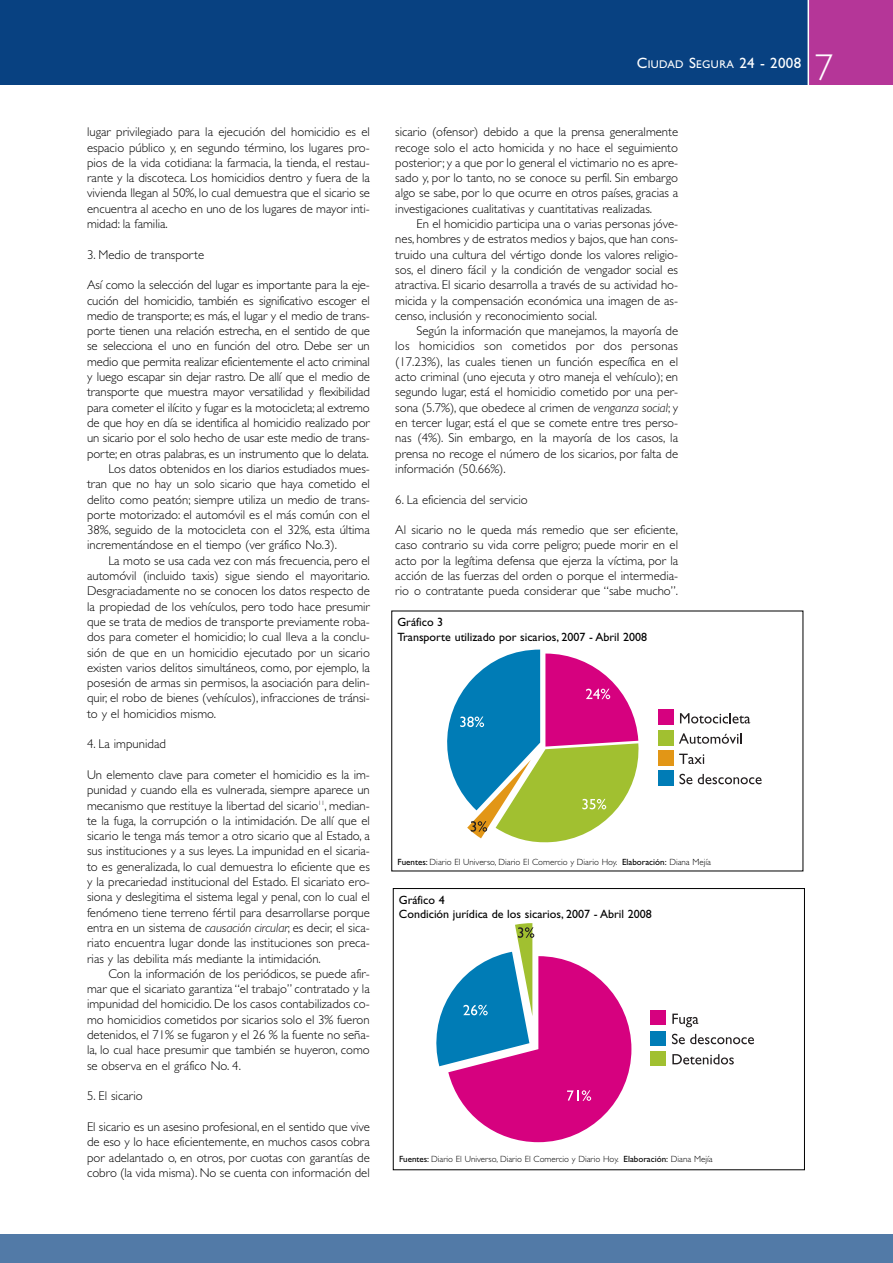
<style>
.page{position:relative;width:893px;height:1263px;background:#fff}
.page>*{position:absolute;margin:0;border:0;box-sizing:border-box;transform-origin:0 0}
.t1{font:300 37.5px "Gill Sans";color:#fff}
.t2{font:300 12.75px/15.3px "Gill Sans";color:#000;text-align:justify}
.t3{font:12px/14.4px "Gill Sans";color:#000}
.t4{font:11.25px "Gill Sans";letter-spacing:.035em;color:#fff}
.t5{font:300 9px "Gill Sans";color:#000}
.s1{font-style:italic}
.s2{font-size:15px}
.s3{font-weight:400}
</style>
<div class="page">
<div style="left:0;top:0;width:893px;height:85px;background:#084181"></div>
<div style="left:808px;top:0;width:85px;height:85px;background:#b53698"></div>
<div style="left:0;top:1235px;width:893px;height:28px;background:#527aa7"></div>
<hr style="left:807px;top:0;width:2px;height:86px;background:#fff">
<div style="left:651px;top:1010px;width:15px;height:15px;background:#d6017f"></div>
<svg style="left:672px;top:1013px;width:26px;height:14px"></svg>
<div style="left:651px;top:1030px;width:15px;height:15px;background:#007cb6"></div>
<svg style="left:672px;top:1034px;width:82px;height:10px"></svg>
<div style="left:651px;top:1051px;width:15px;height:15px;background:#a1c030"></div>
<svg style="left:672px;top:1054px;width:62px;height:10px"></svg>
<svg style="left:436px;top:923px;width:195px;height:219px"></svg>
<div style="left:393px;top:888px;width:412px;height:282px;border:1px solid #000"></div>
<div style="left:658px;top:710px;width:15px;height:15px;background:#d6017f"></div>
<svg style="left:680px;top:713px;width:70px;height:10px"></svg>
<div style="left:658px;top:730px;width:15px;height:15px;background:#a1c030"></div>
<svg style="left:679px;top:733px;width:63px;height:11px"></svg>
<div style="left:658px;top:750px;width:15px;height:15px;background:#e29616"></div>
<svg style="left:679px;top:754px;width:25px;height:10px"></svg>
<div style="left:658px;top:771px;width:15px;height:15px;background:#007cb6"></div>
<svg style="left:679px;top:774px;width:13px;height:10px"></svg>
<svg style="left:698px;top:774px;width:64px;height:10px"></svg>
<svg style="left:447px;top:649px;width:192px;height:194px"></svg>
<p class="t2" style="left:87px;top:126px;width:284px">lugar privilegiado para la ejecución del homicidio es el espacio público y, en segundo término, los lugares pro&shy;pios de la vida cotidiana: la farmacia, la tienda, el restau&shy;rante y la discoteca. Los homicidios dentro y fuera de la vivienda llegan al 50%, lo cual demuestra que el sicario se encuentra al acecho en uno de los lugares de mayor inti&shy;midad: la familia.</p>
<p class="t2" style="left:87px;top:248px;width:119px">3. Medio de transporte</p>
<p class="t2" style="left:87px;top:279px;width:284px">Así como la selección del lugar es importante para la eje-</p>
<p class="t2" style="left:87px;top:294px;width:284px">cución del homicidio, también es significativo escoger el</p>
<p class="t2" style="left:87px;top:309px;width:284px">medio de transporte; es más, el lugar y el medio de trans-</p>
<p class="t2" style="left:87px;top:324px;width:284px">porte tienen una relación estrecha, en el sentido de que</p>
<p class="t2" style="left:87px;top:340px;width:284px">se selecciona el uno en función del otro. Debe ser un</p>
<p class="t2" style="left:87px;top:355px;width:284px">medio que permita realizar eficientemente el acto criminal</p>
<p class="t2" style="left:87px;top:370px;width:284px">y luego escapar sin dejar rastro. De allí que el medio de</p>
<p class="t2" style="left:87px;top:386px;width:284px">transporte que muestra mayor versatilidad y flexibilidad</p>
<p class="t2" style="left:87px;top:401px;width:284px">para cometer el ilícito y fugar es la motocicleta; al extremo</p>
<p class="t2" style="left:87px;top:416px;width:284px">de que hoy en día se identifica al homicidio realizado por</p>
<p class="t2" style="left:87px;top:432px;width:284px">un sicario por el solo hecho de usar este medio de trans-</p>
<p class="t2" style="left:87px;top:447px;width:283px">porte; en otras palabras, es un instrumento que lo delata.</p>
<p class="t2" style="left:108px;top:462px;width:263px">Los datos obtenidos en los diarios estudiados mues-</p>
<p class="t2" style="left:87px;top:477px;width:284px">tran que no hay un solo sicario que haya cometido el</p>
<p class="t2" style="left:87px;top:493px;width:284px">delito como peatón; siempre utiliza un medio de trans-</p>
<p class="t2" style="left:87px;top:508px;width:284px">porte motorizado: el automóvil es el más común con el</p>
<p class="t2" style="left:87px;top:523px;width:284px">38%, seguido de la motocicleta con el 32%, esta última</p>
<p class="t2" style="left:87px;top:539px;width:251px">incrementándose en el tiempo (ver gráfico No.3).</p>
<p class="t2" style="left:108px;top:554px;width:263px">La moto se usa cada vez con más frecuencia, pero el</p>
<p class="t2" style="left:87px;top:569px;width:284px">automóvil (incluido taxis) sigue siendo el mayoritario.</p>
<p class="t2" style="left:87px;top:585px;width:284px">Desgraciadamente no se conocen los datos respecto de</p>
<p class="t2" style="left:87px;top:600px;width:284px">la propiedad de los vehículos, pero todo hace presumir</p>
<p class="t2" style="left:87px;top:615px;width:284px">que se trata de medios de transporte previamente roba-</p>
<p class="t2" style="left:87px;top:630px;width:284px">dos para cometer el homicidio; lo cual lleva a la conclu-</p>
<p class="t2" style="left:87px;top:646px;width:284px">sión de que en un homicidio ejecutado por un sicario</p>
<p class="t2" style="left:87px;top:661px;width:284px">existen varios delitos simultáneos, como, por ejemplo, la</p>
<p class="t2" style="left:87px;top:676px;width:284px">posesión de armas sin permisos, la asociación para delin-</p>
<p class="t2" style="left:87px;top:692px;width:284px">quir, el robo de bienes (vehículos), infracciones de tránsi-</p>
<p class="t2" style="left:87px;top:707px;width:131px">to y el homicidios mismo.</p>
<p class="t2" style="left:87px;top:738px;width:80px">4. La impunidad</p>
<p class="t2" style="left:87px;top:768px;width:284px">Un elemento clave para cometer el homicidio es la im&shy;punidad y cuando ella es vulnerada, siempre aparece un mecanismo que restituye la libertad del sicario<sup>11</sup>, median&shy;te la fuga, la corrupción o la intimidación. De allí que el sicario le tenga más temor a otro sicario que al Estado, a sus instituciones y a sus leyes. La impunidad en el sicaria&shy;to es generalizada, lo cual demuestra lo eficiente que es y la precariedad institucional del Estado. El sicariato ero&shy;siona y deslegitima el sistema legal y penal, con lo cual el fenómeno tiene terreno fértil para desarrollarse porque entra en un sistema de <span class="s1">causación circular</span>; es decir, el sica&shy;riato encuentra lugar donde las instituciones son preca&shy;rias y las debilita más mediante la intimidación.</p>
<p class="t2" style="left:87px;top:967px;width:284px;text-indent:21px">Con la información de los periódicos, se puede afir&shy;mar que el sicariato garantiza “el trabajo” contratado y la impunidad del homicidio. De los casos contabilizados co&shy;mo homicidios cometidos por sicarios solo el 3% fueron detenidos, el 71% se fugaron y el 26 % la fuente no seña&shy;la, lo cual hace presumir que también se huyeron, como se observa en el gráfico No. 4.</p>
<p class="t2" style="left:87px;top:1089px;width:57px">5. El sicario</p>
<p class="t2" style="left:87px;top:1120px;width:284px">El sicario es un asesino profesional, en el sentido que vive de eso y lo hace eficientemente, en muchos casos cobra por adelantado o, en otros, por cuotas con garantías de cobro (la vida misma). No se cuenta con información del</p>
<p class="t4" style="left:637px;top:60px;width:166px"><span class="s2">C</span>IUDAD <span class="s2">S</span>EGURA <span class="s2">24 - 2008</span></p>
<h1 class="t1" style="left:815px;top:53px;width:20px">7</h1>
<p class="t2" style="left:395px;top:126px;width:284px">sicario (ofensor) debido a que la prensa generalmente recoge solo el acto homicida y no hace el seguimiento posterior; y a que por lo general el victimario no es apre&shy;sado y, por lo tanto, no se conoce su perfil. Sin embargo algo se sabe, por lo que ocurre en otros países, gracias a investigaciones cualitativas y cuantitativas realizadas.</p>
<p class="t2" style="left:395px;top:217px;width:284px;text-indent:21px">En el homicidio participa una o varias personas jóve&shy;nes, hombres y de estratos medios y bajos, que han cons&shy;truido una cultura del vértigo donde los valores religio&shy;sos, el dinero fácil y la condición de vengador social es atractiva. El sicario desarrolla a través de su actividad ho&shy;micida y la compensación económica una imagen de as&shy;censo, inclusión y reconocimiento social.</p>
<p class="t2" style="left:395px;top:324px;width:284px;text-indent:21px">Según la información que manejamos, la mayoría de los homicidios son cometidos por dos personas (17.23%), las cuales tienen un función específica en el acto criminal (uno ejecuta y otro maneja el vehículo); en segundo lugar, está el homicidio cometido por una per&shy;sona (5.7%), que obedece al crimen de <span class="s1">venganza social</span>; y en tercer lugar, está el que se comete entre tres perso&shy;nas (4%). Sin embargo, en la mayoría de los casos, la prensa no recoge el número de los sicarios, por falta de información (50.66%).</p>
<p class="t2" style="left:395px;top:493px;width:134px">6. La eficiencia del servicio</p>
<p class="t2" style="left:395px;top:523px;width:284px">Al sicario no le queda más remedio que ser eficiente, caso contrario su vida corre peligro; puede morir en el acto por la legítima defensa que ejerza la víctima, por la acción de las fuerzas del orden o porque el intermedia&shy;rio o contratante pueda considerar que “sabe mucho”.</p>
<p class="t3" style="left:397px;top:616px;width:251px">Gráfico 3<br>Transporte utilizado por sicarios, 2007 - Abril 2008</p>
<p class="t5" style="left:397px;top:859px;width:315px"><span class="s3">Fuentes:</span> Diario El Universo, Diario El Comercio y Diario Hoy. <span class="s3">Elaboración:</span> Diana Mejía</p>
<p class="t3" style="left:399px;top:894px;width:254px">Gráfico 4<br>Condición jurídica de los sicarios, 2007 - Abril 2008</p>
<p class="t5" style="left:399px;top:1156px;width:315px"><span class="s3">Fuentes:</span> Diario El Universo, Diario El Comercio y Diario Hoy. <span class="s3">Elaboración:</span> Diana Mejía</p>
</div>
